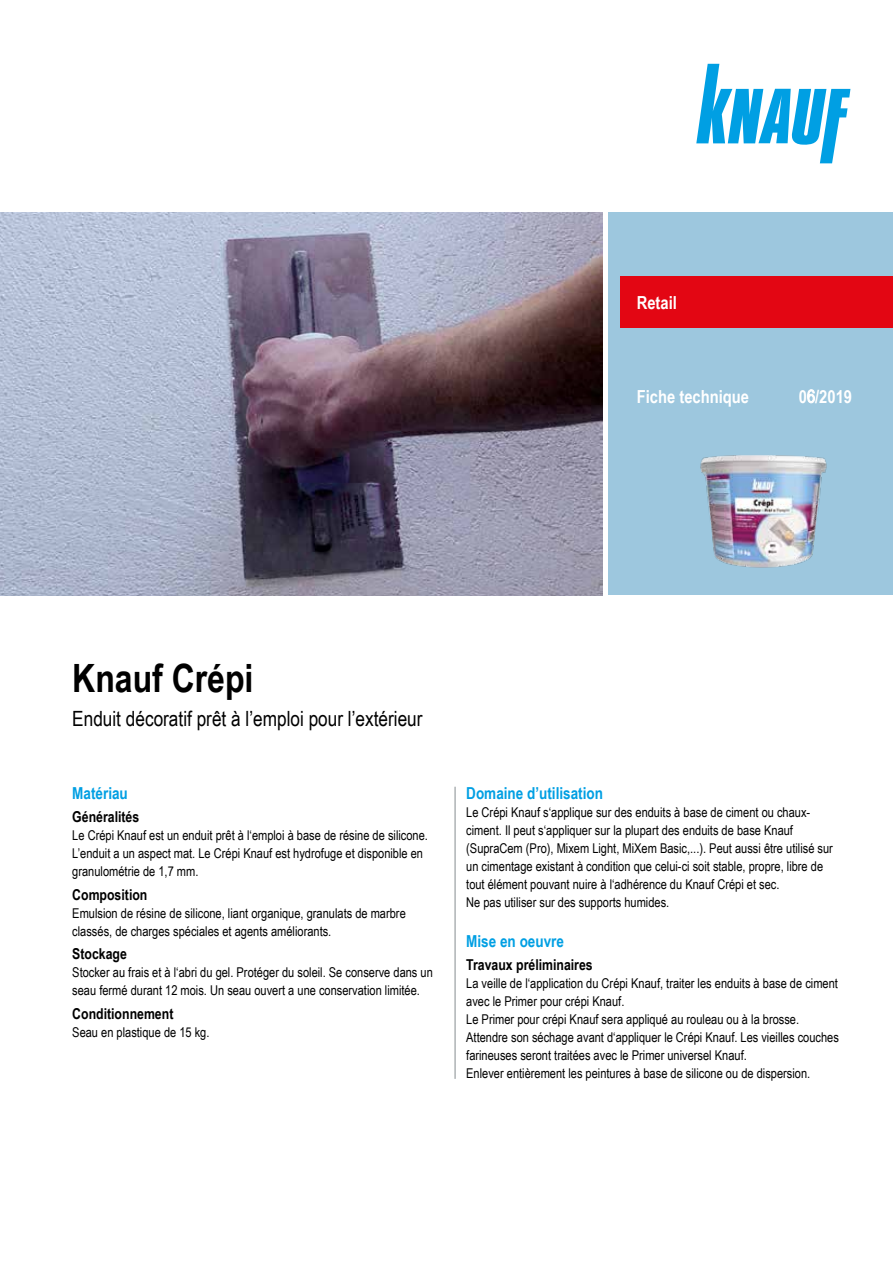
<style>
.page{position:relative;width:893px;height:1263px;background:#fff}
.page>*{position:absolute;margin:0;border:0;box-sizing:border-box;transform-origin:0 0}
.t1{font:700 39px "Arial Narrow";color:#000}
.t2{font:21px "Arial Narrow";color:#000}
.t3{font:700 18px "Arial Narrow";color:#fff}
.t4{font:700 16.5px "Arial Narrow";color:#009fe3}
.t5{font:700 15px "Arial Narrow";color:#000}
.t6{font:13.5px/18px "Arial Narrow";color:#000}
.s1{font-weight:400}
</style>
<div class="page">
<img style="left:0;top:213px;width:603px;height:382px">
<div style="left:608px;top:213px;width:285px;height:382px;background:#9dc7de"></div>
<hr style="left:454px;top:787px;width:2px;height:292px;background:#93999c">
<svg style="left:696px;top:64px;width:154px;height:99px"></svg>
<img style="left:700px;top:455px;width:127px;height:113px">
<div style="left:621px;top:276px;width:272px;height:52px;background:#e30613"></div>
<h3 class="t3" style="left:637px;top:289px;width:42px">Retail</h3>
<h3 class="t3" style="left:637px;top:383px;width:114px">Fiche technique</h3>
<h3 class="t3" style="left:799px;top:383px;width:55px">0<span class="s1">6</span>/2019</h3>
<h1 class="t1" style="left:72px;top:649px;width:183px">Knauf Crépi</h1>
<h2 class="t2" style="left:72px;top:703px;width:352px">Enduit décoratif prêt à l’emploi pour l’extérieur</h2>
<p class="t4" style="left:72px;top:780px;width:57px">Matériau</p>
<p class="t5" style="left:72px;top:805px;width:69px">Généralités</p>
<p class="t6" style="left:72px;top:826px;width:357px">Le Crépi Knauf est un enduit prêt à l‘emploi à base de résine de silicone.<br>L’enduit a un aspect mat. Le Crépi Knauf est hydrofuge et disponible en granulométrie de 1,7 mm.</p>
<p class="t5" style="left:72px;top:883px;width:77px">Composition</p>
<p class="t6" style="left:72px;top:903px;width:335px">Emulsion de résine de silicone, liant organique, granulats de marbre classés, de charges spéciales et agents améliorants.</p>
<p class="t5" style="left:72px;top:942px;width:56px">Stockage</p>
<p class="t6" style="left:72px;top:963px;width:362px">Stocker au frais et à l‘abri du gel. Protéger du soleil. Se conserve dans un seau fermé durant 12 mois. Un seau ouvert a une conservation limitée.</p>
<p class="t5" style="left:72px;top:1002px;width:103px">Conditionnement</p>
<p class="t6" style="left:72px;top:1022px;width:139px">Seau en plastique de 15 kg.</p>
<p class="t4" style="left:466px;top:780px;width:138px">Domaine d’utilisation</p>
<p class="t6" style="left:466px;top:802px;width:368px">Le Crépi Knauf s‘applique sur des enduits à base de ciment ou chaux&shy;ciment. Il peut s‘appliquer sur la plupart des enduits de base Knauf (SupraCem (Pro), Mixem Light, MiXem Basic,...). Peut aussi être utilisé sur un cimentage existant à condition que celui-ci soit stable, propre, libre de tout élément pouvant nuire à l‘adhérence du Knauf Crépi et sec.<br>Ne pas utiliser sur des supports humides.</p>
<p class="t4" style="left:466px;top:928px;width:99px">Mise en oeuvre</p>
<p class="t5" style="left:466px;top:953px;width:128px">Travaux préliminaires</p>
<p class="t6" style="left:466px;top:974px;width:374px">La veille de l‘application du Crépi Knauf, traiter les enduits à base de ciment avec le Primer pour crépi Knauf.<br>Le Primer pour crépi Knauf sera appliqué au rouleau ou à la brosse.<br>Attendre son séchage avant d‘appliquer le Crépi Knauf. Les vieilles couches farineuses seront traitées avec le Primer universel Knauf.<br>Enlever entièrement les peintures à base de silicone ou de dispersion.</p>
</div>
